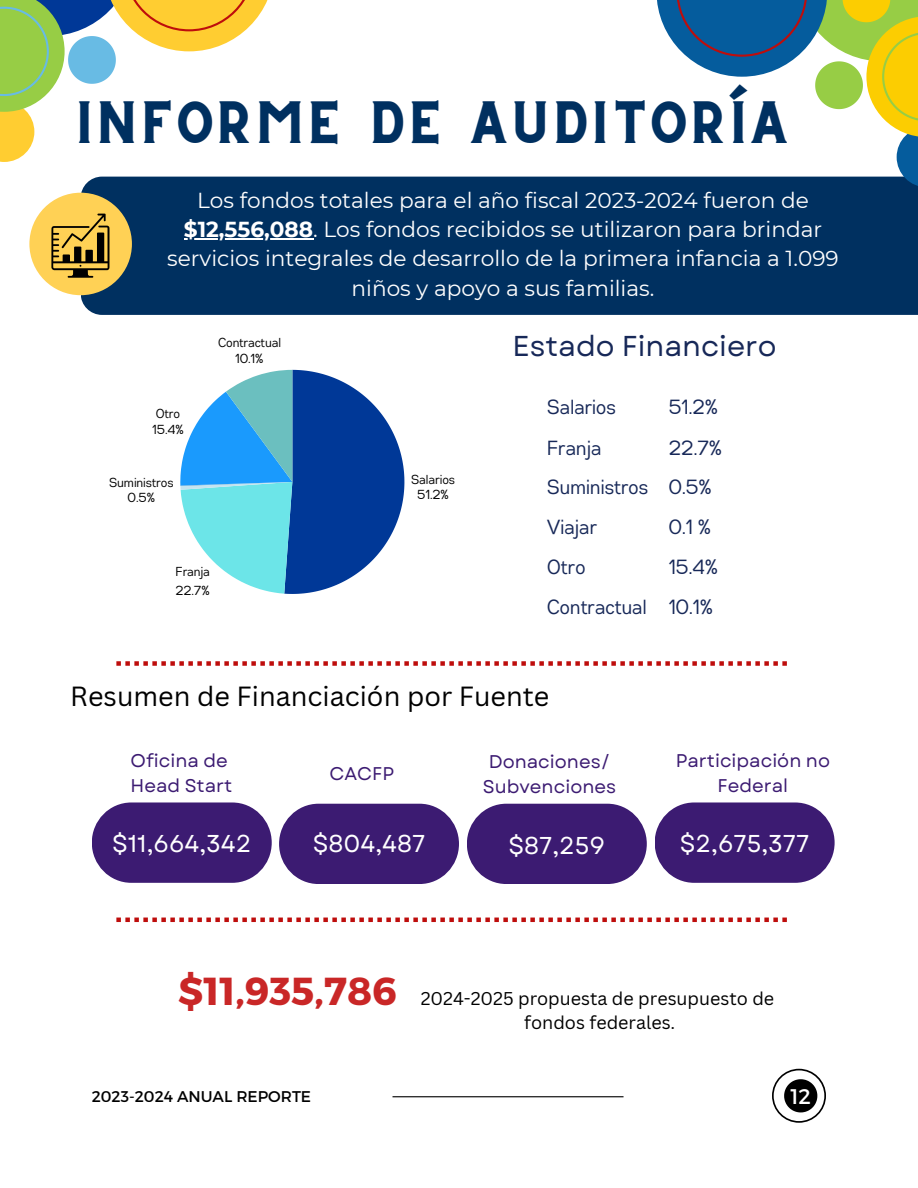
<style>
.page{position:relative;width:918px;height:1188px;background:#fff}
.page>*{position:absolute;margin:0;border:0;box-sizing:border-box;transform-origin:0 0}
.t1{font:42px "CS Gordon Vintage";color:#003060}
.t2{font:700 39px "Montserrat";color:#c92727}
.t3{font:28.65px "Garet";color:#172858}
.t4{font:27px "Canva Sans";color:#000}
.t5{font:24.3px "Garet";color:#fff}
.t6{font:21.6px/29.2px "Montserrat";color:#fff;text-align:center}
.t7{font:21.15px "Montserrat";color:#fff}
.t8{font:20.4px "Gabriel Sans Cond";color:#172858}
.t9{font:18.3px/24.8px "Garet";color:#3c1b72;text-align:center}
.t10{font:18px "Canva Sans";color:#000}
.t11{font:15.45px "Montserrat";color:#000}
.t12{font:13.05px/15.8px "Gabriel Sans Cond";color:#000;text-align:center}
.s1{font-weight:700}
</style>
<div class="page">
<svg style="left:772px;top:1069px;width:54px;height:54px"></svg>
<hr style="left:393px;top:1096px;width:231px;height:1px;background:#000">
<div style="left:81px;top:177px;width:837px;height:138px;background:#003060"></div>
<svg style="left:656px;top:0;width:262px;height:187px"></svg>
<svg style="left:0;top:0;width:268px;height:161px"></svg>
<svg style="left:29px;top:193px;width:103px;height:102px;background:#c5ac5e"></svg>
<hr style="left:184px;top:238px;width:129px;height:1px;background:#fff">
<svg style="left:180px;top:370px;width:224px;height:224px"></svg>
<svg style="left:116px;top:661px;width:671px;height:5px"></svg>
<svg style="left:116px;top:918px;width:671px;height:4px"></svg>
<div style="left:92px;top:802px;width:180px;height:81px;background:#3c1b72;border-radius:40px"></div>
<div style="left:467px;top:804px;width:180px;height:80px;background:#3c1b72;border-radius:40px"></div>
<div style="left:279px;top:804px;width:180px;height:80px;background:#3c1b72;border-radius:40px"></div>
<div style="left:655px;top:802px;width:179px;height:81px;background:#3c1b72;border-radius:40px"></div>
<p class="t1" style="left:74px;top:104px;width:717px">INFORME DE AUDITORÍA</p>
<h5 class="t6" style="left:197px;top:186px;width:613px">Los fondos totales para el año fiscal 2023-2024 fueron de</h5>
<p class="t6" style="left:167px;top:215px;width:673px"><span class="s1">$12,556,088</span>. Los fondos recibidos se utilizaron para brindar servicios integrales de desarrollo de la primera infancia a 1.099 niños y apoyo a sus familias.</p>
<p class="t12" style="left:152px;top:406px;width:33px;text-align:left">Otro<br>15.4%</p>
<p class="t12" style="left:110px;top:475px;width:66px">Suministros<br>0.5%</p>
<p class="t12" style="left:218px;top:336px;width:64px">Contractual<br>10.1%</p>
<p class="t12" style="left:176px;top:563px;width:36px;line-height:18.8px;text-align:left">Franja<br>22.7%</p>
<p class="t12" style="left:411px;top:472px;width:45px">Salarios<br>51.2%</p>
<p class="t3" style="left:513px;top:326px;width:265px">Estado Financiero</p>
<h3 class="t8" style="left:548px;top:398px;width:70px">Salarios</h3>
<h5 class="t8" style="left:548px;top:439px;width:56px">Franja</h5>
<h5 class="t8" style="left:669px;top:398px;width:50px">51.2%</h5>
<h5 class="t8" style="left:669px;top:439px;width:54px">22.7%</h5>
<h5 class="t8" style="left:548px;top:478px;width:103px">Suministros</h5>
<h5 class="t8" style="left:669px;top:478px;width:44px">0.5%</h5>
<h5 class="t8" style="left:548px;top:518px;width:52px">Viajar</h5>
<h5 class="t8" style="left:548px;top:558px;width:40px">Otro</h5>
<h5 class="t8" style="left:669px;top:518px;width:43px">0.1 %</h5>
<h5 class="t8" style="left:669px;top:558px;width:50px">15.4%</h5>
<h5 class="t8" style="left:548px;top:598px;width:101px">Contractual</h5>
<h5 class="t8" style="left:669px;top:598px;width:45px">10.1%</h5>
<h5 class="t4" style="left:70px;top:677px;width:481px">Resumen de Financiación por Fuente</h5>
<h3 class="t9" style="left:131px;top:748px;width:99px">Oficina de</h3>
<p class="t9" style="left:131px;top:773px;width:103px">Head Start</p>
<p class="t9" style="left:330px;top:762px;width:66px">CACFP</p>
<h6 class="t9" style="left:489px;top:749px;width:123px">Donaciones/</h6>
<p class="t9" style="left:483px;top:774px;width:135px">Subvenciones</p>
<p class="t9" style="left:676px;top:748px;width:156px">Participación no<br>Federal</p>
<p class="t5" style="left:112px;top:826px;width:141px">$11,664,342</p>
<h4 class="t5" style="left:313px;top:826px;width:114px">$804,487</h4>
<h4 class="t5" style="left:509px;top:828px;width:98px">$87,259</h4>
<h4 class="t5" style="left:680px;top:826px;width:131px">$2,675,377</h4>
<h4 class="t2" style="left:178px;top:966px;width:220px">$11,935,786</h4>
<h1 class="t10" style="left:421px;top:985px;width:355px">2024-2025 propuesta de presupuesto de</h1>
<p class="t10" style="left:524px;top:1010px;width:153px">fondos federales.</p>
<h2 class="t11" style="left:92px;top:1086px;width:221px">2023-2024 ANUAL REPORTE</h2>
<p class="t7" style="left:790px;top:1083px;width:22px">12</p>
</div>
